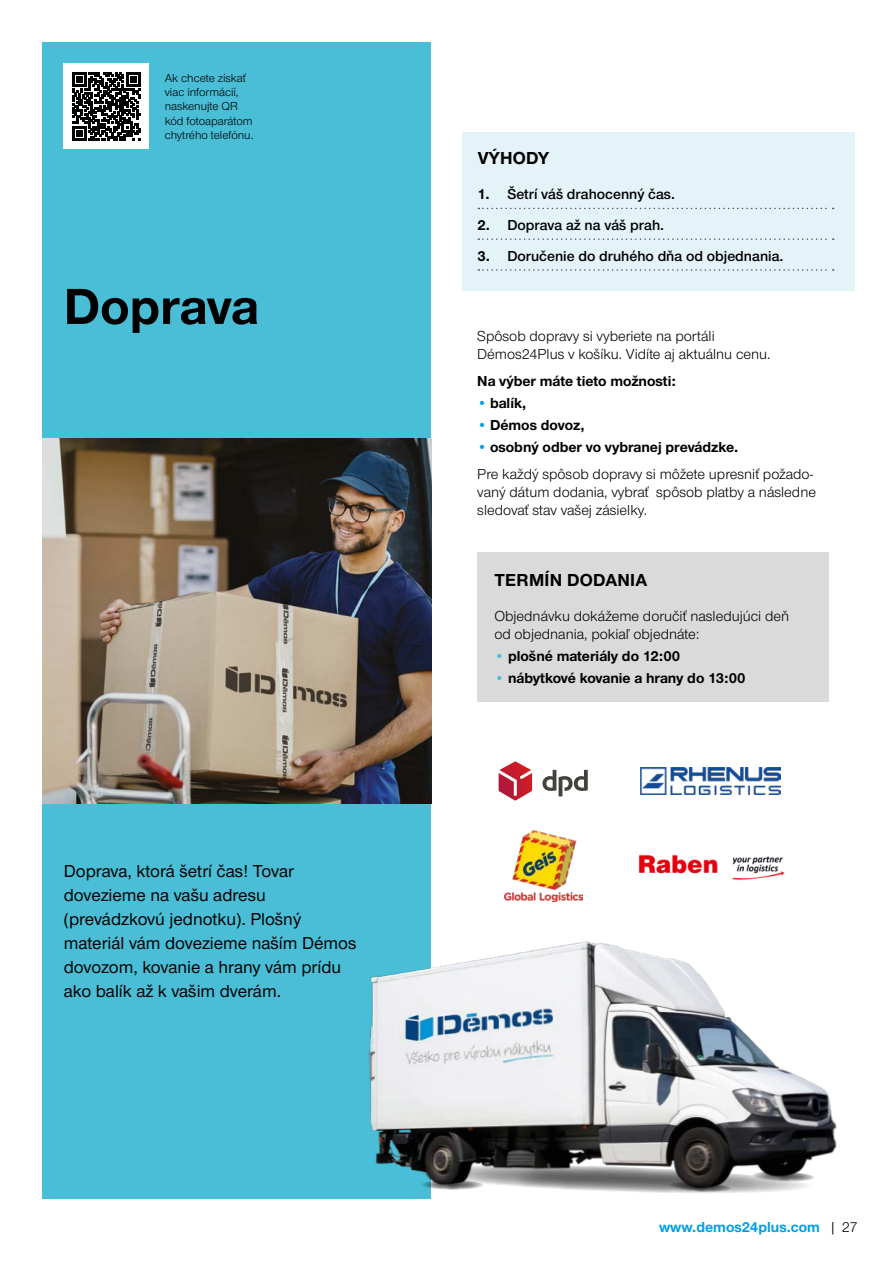
<style>
.page{position:relative;width:893px;height:1263px;background:#fff}
.page>*{position:absolute;margin:0;border:0;box-sizing:border-box;transform-origin:0 0}
.t1{font:700 52.5px "Nimbus Sans Novus TOT";color:#000}
.t2{font:500 18px/24px "Nimbus Sans Novus TOT";color:#000}
.t3{font:700 18px "Nimbus Sans Novus TOT";letter-spacing:.015em;color:#000}
.t4{font:15px/18px "Nimbus Sans Novus TOT";color:#000}
.t5{font:700 15px "Nimbus Sans Novus TOT";color:#000}
.t6{font:15px "Nimbus Sans Novus TOT Sem Bol";color:#000}
.t7{font:700 15px "Nimbus Sans Novus TOT";color:#009fe3}
.t8{font:12px/14.4px "Nimbus Sans Novus TOT";color:#000}
.s1{font-family:"Nimbus Sans Novus TOT";font-weight:700}
.s2{color:#009fe3}
.s3{font-weight:700;color:#009fe3}
.s4{font-weight:700}
.s5{color:#49bed6}
.s6{font-weight:400;color:#000}
</style>
<div class="page">
<div style="left:43px;top:43px;width:388px;height:1156px;background:#49bed6"></div>
<div style="left:462px;top:132px;width:393px;height:159px;background:#e4f3f8"></div>
<img style="left:43px;top:438px;width:388px;height:365px">
<svg style="left:478px;top:208px;width:356px;height:1px"></svg>
<svg style="left:478px;top:238px;width:356px;height:2px"></svg>
<svg style="left:478px;top:269px;width:356px;height:2px"></svg>
<div style="left:64px;top:64px;width:85px;height:85px;background:#fff"></div>
<svg style="left:72px;top:72px;width:69px;height:69px"></svg>
<div style="left:477px;top:552px;width:352px;height:150px;background:#dadada"></div>
<img style="left:369px;top:941px;width:468px;height:252px">
<svg style="left:499px;top:761px;width:33px;height:40px"></svg>
<svg style="left:542px;top:770px;width:46px;height:26px"></svg>
<img style="left:504px;top:830px;width:78px;height:71px">
<img style="left:640px;top:768px;width:141px;height:26px">
<img style="left:638px;top:854px;width:147px;height:26px">
<p class="t8" style="left:165px;top:70px;width:90px">Ak chcete získať viac informácií, naskenujte QR kód fotoaparátom chytrého telefónu.</p>
<h1 class="t1" style="left:64px;top:275px;width:196px">Doprava</h1>
<p class="t2" style="left:64px;top:859px;width:294px">Doprava, ktorá šetrí čas! Tovar dovezieme na vašu adresu (prevádzkovú jednotku). Plošný materiál vám dovezieme naším Démos dovozom, kovanie a hrany vám prídu ako balík až k vašim dverám.</p>
<p class="t3" style="left:478px;top:148px;width:73px">VÝHODY</p>
<p class="t6" style="left:478px;top:185px;width:199px"><span class="s1">1.</span> Šetrí váš drahocenný čas.</p>
<p class="t6" style="left:478px;top:216px;width:188px"><span class="s1">2.</span> Doprava až na váš prah.</p>
<p class="t6" style="left:478px;top:247px;width:307px"><span class="s1">3.</span> Doručenie do druhého dňa od objednania.</p>
<p class="t4" style="left:477px;top:327px;width:295px">Spôsob dopravy si vyberiete na portáli<br>Démos24Plus v košíku. Vidíte aj aktuálnu cenu.</p>
<p class="t5" style="left:477px;top:372px;width:200px">Na výber máte tieto možnosti:</p>
<p class="t5" style="left:477px;top:394px;width:50px"><span class="s2">•</span> balík,</p>
<p class="t5" style="left:477px;top:416px;width:109px"><span class="s2">•</span> Démos dovoz,</p>
<p class="t4" style="left:477px;top:434px;width:337px;line-height:26.5px"><span class="s3">•</span> <span class="s4">osobný odber vo vybranej prevádzke.<br></span>Pre každý spôsob dopravy si môžete upresniť požado-</p>
<p class="t4" style="left:477px;top:483px;width:340px">vaný dátum dodania, vybrať spôsob platby a následne sledovať stav vašej zásielky.</p>
<p class="t3" style="left:494px;top:569px;width:154px">TERMÍN DODANIA</p>
<p class="t4" style="left:494px;top:607px;width:296px">Objednávku dokážeme doručiť nasledujúci deň od objednania, pokiaľ objednáte:</p>
<p class="t5" style="left:494px;top:647px;width:187px"><span class="s5">•</span> plošné materiály do 12:00</p>
<p class="t5" style="left:494px;top:669px;width:253px"><span class="s5">•</span> nábytkové kovanie a hrany do 13:00</p>
<p class="t7" style="left:659px;top:1218px;width:200px">www.demos24plus.com <span class="s6">| 27</span></p>
</div>
